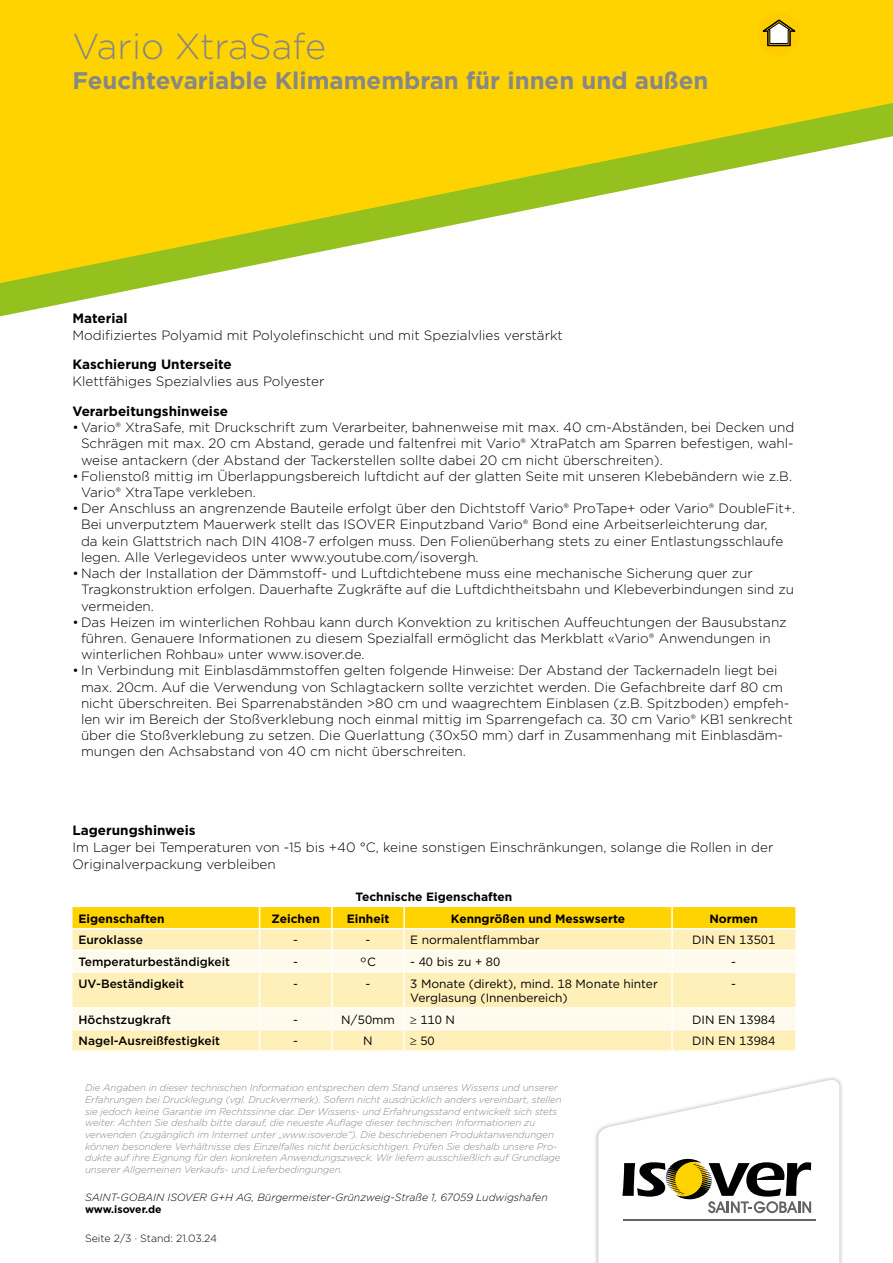
<style>
.page{position:relative;width:893px;height:1263px;background:#fff}
.page>*{position:absolute;margin:0;border:0;box-sizing:border-box;transform-origin:0 0}
.t1{font:300 36px "Gotham";color:#878787}
.t2{font:700 24px "Gotham";color:#878787}
.t3{font:300 13.5px/16.2px "Gotham";color:#000}
.t4{font:700 13.5px "Gotham";color:#000}
.t5{font:12px/14.4px "Gotham";color:#000}
.t6{font:500 12px "Gotham";color:#000}
.t7{font:700 12px "Gotham";color:#000}
.t8{font:italic 300 10.5px "Gotham";color:#000}
.t9{font:300 10.5px "Gotham";color:#000}
.t10{font:700 10.5px "Gotham";letter-spacing:-.005em;color:#000}
.t11{font:italic 300 9.75px/11.7px "Gotham";letter-spacing:-.01em;color:#878787}
</style>
<div class="page">
<div style="left:594px;top:1075px;width:250px;height:188px;background:#000;opacity:.3"></div>
<svg style="left:598px;top:1078px;width:241px;height:185px"></svg>
<svg style="left:0;top:283px;width:165px;height:33px"></svg>
<div style="left:72px;top:1030px;width:723px;height:20px;background:#ffefb9"></div>
<svg style="left:72px;top:973px;width:723px;height:56px;background:#fff3cc"></svg>
<svg style="left:72px;top:907px;width:723px;height:64px;background:#ffe98d"></svg>
<hr style="left:332px;top:949px;width:72px;height:2px;background:#fff">
<hr style="left:331px;top:951px;width:2px;height:20px;background:#fff">
<hr style="left:404px;top:949px;width:268px;height:2px;background:#fff">
<hr style="left:403px;top:951px;width:2px;height:20px;background:#fff">
<hr style="left:672px;top:949px;width:123px;height:2px;background:#fff">
<hr style="left:671px;top:951px;width:2px;height:20px;background:#fff">
<hr style="left:259px;top:973px;width:1px;height:34px;background:#fff">
<hr style="left:331px;top:973px;width:2px;height:34px;background:#fff">
<hr style="left:403px;top:973px;width:2px;height:34px;background:#fff">
<hr style="left:671px;top:973px;width:2px;height:34px;background:#fff">
<hr style="left:72px;top:1007px;width:188px;height:2px;background:#fff">
<hr style="left:260px;top:1007px;width:72px;height:2px;background:#fff">
<hr style="left:332px;top:1007px;width:72px;height:2px;background:#fff">
<hr style="left:331px;top:1009px;width:2px;height:20px;background:#fff">
<hr style="left:404px;top:1007px;width:268px;height:2px;background:#fff">
<hr style="left:403px;top:1009px;width:2px;height:20px;background:#fff">
<hr style="left:672px;top:1007px;width:123px;height:2px;background:#fff">
<hr style="left:671px;top:1009px;width:2px;height:20px;background:#fff">
<svg style="left:259px;top:1009px;width:1px;height:41px"></svg>
<hr style="left:331px;top:1030px;width:2px;height:20px;background:#fff">
<hr style="left:403px;top:1030px;width:2px;height:20px;background:#fff">
<hr style="left:671px;top:1030px;width:2px;height:20px;background:#fff">
<hr style="left:72px;top:928px;width:188px;height:1px;background:#fff">
<hr style="left:260px;top:928px;width:72px;height:1px;background:#fff">
<hr style="left:332px;top:928px;width:72px;height:1px;background:#fff">
<hr style="left:404px;top:928px;width:268px;height:1px;background:#fff">
<hr style="left:672px;top:928px;width:123px;height:1px;background:#fff">
<svg style="left:0;top:0;width:893px;height:283px;fill:#ffd300"></svg>
<svg style="left:757px;top:13px;width:43px;height:42px;background:#e0bc29"></svg>
<h1 class="t1" style="left:72px;top:23px;width:255px">Vario XtraSafe</h1>
<h2 class="t2" style="left:72px;top:64px;width:637px">Feuchtevariable Klimamembran für innen und außen</h2>
<p class="t4" style="left:72px;top:309px;width:57px">Material</p>
<p class="t3" style="left:72px;top:326px;width:492px">Modifiziertes Polyamid mit Polyolefinschicht und mit Spezialvlies verstärkt</p>
<p class="t4" style="left:72px;top:356px;width:161px">Kaschierung Unterseite</p>
<p class="t3" style="left:72px;top:373px;width:253px">Klettfähiges Spezialvlies aus Polyester</p>
<p class="t4" style="left:72px;top:402px;width:157px">Verarbeitungshinweise</p>
<p class="t3" style="left:81px;top:419px;width:715px;text-align:justify;text-indent:-9px">• Vario® XtraSafe, mit Druckschrift zum Verarbeiter, bahnenweise mit max. 40 cm-Abständen, bei Decken und Schrägen mit max. 20 cm Abstand, gerade und faltenfrei mit Vario® XtraPatch am Sparren befestigen, wahl&shy;weise antackern (der Abstand der Tackerstellen sollte dabei 20 cm nicht überschreiten).</p>
<p class="t3" style="left:81px;top:468px;width:713px;text-indent:-9px">• Folienstoß mittig im Überlappungsbereich luftdicht auf der glatten Seite mit unseren Klebebändern wie z.B.<br>Vario® XtraTape verkleben.</p>
<p class="t3" style="left:81px;top:500px;width:716px;text-indent:-9px">• Der Anschluss an angrenzende Bauteile erfolgt über den Dichtstoff Vario® ProTape+ oder Vario® DoubleFit+.<br>Bei unverputztem Mauerwerk stellt das ISOVER Einputzband Vario® Bond eine Arbeitserleichterung dar,<br>da kein Glattstrich nach DIN 4108-7 erfolgen muss. Den Folienüberhang stets zu einer Entlastungsschlaufe legen. Alle Verlegevideos unter www.youtube.com/isovergh.</p>
<p class="t3" style="left:81px;top:565px;width:715px;text-indent:-9px">• Nach der Installation der Dämmstoff- und Luftdichtebene muss eine mechanische Sicherung quer zur<br>Tragkonstruktion erfolgen. Dauerhafte Zugkräfte auf die Luftdichtheitsbahn und Klebeverbindungen sind zu vermeiden.</p>
<p class="t3" style="left:81px;top:613px;width:707px;text-indent:-9px">• Das Heizen im winterlichen Rohbau kann durch Konvektion zu kritischen Auffeuchtungen der Bausubstanz führen. Genauere Informationen zu diesem Spezialfall ermöglicht das Merkblatt «Vario® Anwendungen in winterlichen Rohbau» unter www.isover.de.</p>
<p class="t3" style="left:81px;top:662px;width:713px;text-indent:-9px">• In Verbindung mit Einblasdämmstoffen gelten folgende Hinweise: Der Abstand der Tackernadeln liegt bei max. 20cm. Auf die Verwendung von Schlagtackern sollte verzichtet werden. Die Gefachbreite darf 80 cm nicht überschreiten. Bei Sparrenabständen &gt;80 cm und waagrechtem Einblasen (z.B. Spitzboden) empfeh&shy;len wir im Bereich der Stoßverklebung noch einmal mittig im Sparrengefach ca. 30 cm Vario® KB1 senkrecht über die Stoßverklebung zu setzen. Die Querlattung (30x50 mm) darf in Zusammenhang mit Einblasdäm&shy;mungen den Achsabstand von 40 cm nicht überschreiten.</p>
<p class="t4" style="left:72px;top:821px;width:125px">Lagerungshinweis</p>
<p class="t3" style="left:72px;top:838px;width:702px;line-height:17px">Im Lager bei Temperaturen von -15 bis +40 °C, keine sonstigen Einschränkungen, solange die Rollen in der<br>Originalverpackung verbleiben</p>
<p class="t7" style="left:355px;top:889px;width:158px">Technische Eigenschaften</p>
<p class="t7" style="left:78px;top:910px;width:88px">Eigenschaften</p>
<p class="t7" style="left:272px;top:910px;width:50px">Zeichen</p>
<p class="t7" style="left:347px;top:910px;width:44px">Einheit</p>
<p class="t7" style="left:451px;top:910px;width:176px">Kenngrößen und Messwserte</p>
<p class="t7" style="left:709px;top:910px;width:50px">Normen</p>
<p class="t6" style="left:78px;top:932px;width:66px">Euroklasse</p>
<p class="t5" style="left:293px;top:932px;width:6px">-</p>
<p class="t5" style="left:366px;top:932px;width:6px">-</p>
<p class="t5" style="left:410px;top:932px;width:131px">E normalentflammbar</p>
<p class="t5" style="left:692px;top:932px;width:85px">DIN EN 13501</p>
<p class="t6" style="left:78px;top:954px;width:153px">Temperaturbeständigkeit</p>
<p class="t5" style="left:293px;top:954px;width:6px">-</p>
<p class="t5" style="left:360px;top:954px;width:18px">°C</p>
<p class="t5" style="left:410px;top:954px;width:92px">- 40 bis zu + 80</p>
<p class="t5" style="left:731px;top:954px;width:6px">-</p>
<p class="t6" style="left:79px;top:975px;width:107px">UV-Beständigkeit</p>
<p class="t5" style="left:293px;top:976px;width:6px">-</p>
<p class="t5" style="left:366px;top:976px;width:6px">-</p>
<p class="t5" style="left:410px;top:976px;width:249px">3 Monate (direkt), mind. 18 Monate hinter<br>Verglasung (Innenbereich)</p>
<p class="t5" style="left:731px;top:976px;width:6px">-</p>
<p class="t6" style="left:79px;top:1011px;width:94px">Höchstzugkraft</p>
<p class="t5" style="left:293px;top:1012px;width:6px">-</p>
<p class="t5" style="left:341px;top:1012px;width:55px">N/50mm</p>
<p class="t5" style="left:410px;top:1012px;width:46px">≥ 110 N</p>
<p class="t5" style="left:692px;top:1012px;width:85px">DIN EN 13984</p>
<p class="t6" style="left:79px;top:1033px;width:143px">Nagel-Ausreißfestigkeit</p>
<p class="t5" style="left:293px;top:1033px;width:6px">-</p>
<p class="t5" style="left:363px;top:1033px;width:11px">N</p>
<p class="t5" style="left:410px;top:1033px;width:26px">≥ 50</p>
<p class="t5" style="left:692px;top:1033px;width:85px">DIN EN 13984</p>
<p class="t11" style="left:85px;top:1081px;width:478px">Die Angaben in dieser technischen Information entsprechen dem Stand unseres Wissens und unserer Erfahrungen bei Drucklegung (vgl. Druckvermerk). Sofern nicht ausdrücklich anders vereinbart, stellen sie jedoch keine Garantie im Rechtssinne dar. Der Wissens- und Erfahrungsstand entwickelt sich stets weiter. Achten Sie deshalb bitte darauf, die neueste Auflage dieser technischen Informationen zu verwenden (zugänglich im Internet unter „www.isover.de“). Die beschriebenen Produktanwendungen können besondere Verhältnisse des Einzelfalles nicht berücksichtigen. Prüfen Sie deshalb unsere Pro&shy;dukte auf ihre Eignung für den konkreten Anwendungszweck. Wir liefern ausschließlich auf Grundlage unserer Allgemeinen Verkaufs- und Lieferbedingungen.</p>
<p class="t8" style="left:85px;top:1190px;width:464px">SAINT-GOBAIN ISOVER G+H AG, Bürgermeister-Grünzweig-Straße 1, 67059 Ludwigshafen</p>
<p class="t9" style="left:85px;top:1231px;width:134px">Seite 2/3 · Stand: 21.03.24</p>
<p class="t10" style="left:85px;top:1202px;width:78px">www.isover.de</p>
</div>
